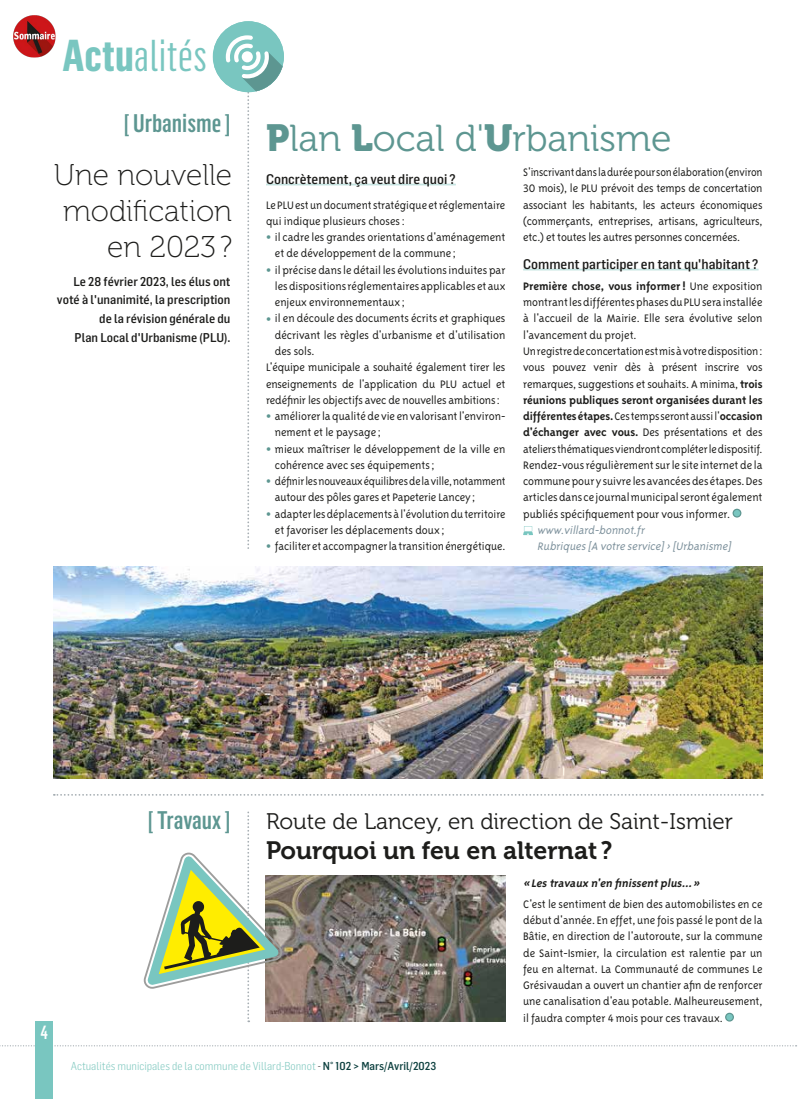
<style>
.page{position:relative;width:798px;height:1099px;background:#fff}
.page>*{position:absolute;margin:0;border:0;box-sizing:border-box;transform-origin:0 0}
.t1{font:43.75px "Flama Condensed";color:#79c6c0}
.t2{font:37.5px "Museo 300";color:#5d9691}
.t3{font:30px/36px "Museo 100";color:#1d1d1b;text-align:right}
.t4{font:25px "Museo 700";color:#1d1d1b}
.t5{font:500 25px "Flama Condensed";color:#5d9691}
.t6{font:22.5px "Museo 300";color:#1d1d1b}
.t7{font:500 18.75px "Flama Condensed";color:#fff}
.t8{font:500 13.75px "Flama Semicondensed";color:#1d1d1b}
.t9{font:300 12.5px/16.2px "Triplex Sans OT";color:#1d1d1b}
.t10{font:300 12.5px/16.2px "Triplex Sans OT";color:#1d1d1b;text-align:justify;scale:.95 1}
.t11{font:500 12.5px/18.8px "Flama Semicondensed";color:#1d1d1b;text-align:right}
.t12{font:300 12.5px/16.2px "Triplex Sans OT";color:#1d1d1b;scale:.96 1}
.t13{font:italic 300 12.5px/16.2px "Triplex Sans OT";color:#7c909b}
.t14{font:italic 700 12.5px "Triplex Sans OT";color:#1d1d1b}
.t15{font:300 11.25px "Flama Semicondensed";color:#7dc7be}
.s1{font-weight:700}
.s2{font-family:"Museo 900"}
.s3{font-weight:800;font-size:15px;color:#5d9691}
.s4{color:#1d1d1b}
.s5{font-weight:500;color:#0e4140}
</style>
<div class="page">
<svg style="left:0;top:1045px;width:796px;height:1px"></svg>
<div style="left:35px;top:1021px;width:18px;height:77px;background:#79c6c0"></div>
<div style="left:213px;top:21px;width:70px;height:71px;background:#79c6c0;border-radius:50%"></div>
<img style="left:54px;top:35px;width:708px;height:987px">
<img style="left:13px;top:15px;width:43px;height:43px">
<h1 class="t1" style="left:62px;top:28px;width:146px"><span class="s1">Actu</span>alités</h1>
<h3 class="t5" style="left:124px;top:107px;width:108px">[ Urbanisme ]</h3>
<h3 class="t3" style="left:54px;top:158px;width:180px">Une nouvelle modification en 2023?</h3>
<p class="t11" style="left:57px;top:271px;width:175px">Le 28 février 2023, les élus ont voté à l'unanimité, la prescription de la révision générale du<br>Plan Local d'Urbanisme (PLU).</p>
<h2 class="t2" style="left:266px;top:118px;width:407px"><span class="s2">P</span>lan <span class="s2">L</span>ocal d'<span class="s2">U</span>rbanisme</h2>
<p class="t10" style="left:523px;top:164px;width:253px">S'inscrivant dans la durée pour son élaboration (environ 30 mois), le PLU prévoit des temps de concertation associant les habitants, les acteurs économiques (commerçants, entreprises, artisans, agriculteurs, etc.) et toutes les autres personnes concernées.</p>
<p class="t8" style="left:523px;top:255px;width:237px">Comment participer en tant qu'habitant ?</p>
<p class="t9" style="left:523px;top:278px;width:241px"><span class="s1">Première chose, vous informer!</span> Une exposition montrant les différentes phases du PLU sera installée à l'accueil de la Mairie. Elle sera évolutive selon l'avancement du projet.<br>Un registre de concertation est mis à votre disposition: vous pouvez venir dès à présent inscrire vos remarques, suggestions et souhaits. A minima, <span class="s1">trois réunions publiques seront organisées durant les différentes étapes.</span> Ces temps seront aussi l'<span class="s1">occasion d'échanger avec vous.</span> Des présentations et des ateliers thématiques viendront compléter le dispositif.<br>Rendez-vous régulièrement sur le site internet de la commune pour y suivre les avancées des étapes. Des articles dans ce journal municipal seront également publiés spécifiquement pour vous informer.</p>
<p class="t13" style="left:537px;top:522px;width:197px">www.villard-bonnot.fr<br>Rubriques [A votre service]&gt;[Urbanisme]</p>
<p class="t8" style="left:266px;top:170px;width:191px">Concrètement, ça veut dire quoi ?</p>
<p class="t9" style="left:266px;top:197px;width:241px">Le PLU est un document stratégique et réglementaire qui indique plusieurs choses:</p>
<p class="t9" style="left:275px;top:229px;width:232px;text-indent:-9px"><span class="s3">•</span> il cadre les grandes orientations d'aménagement et de développement de la commune ;</p>
<p class="t9" style="left:275px;top:262px;width:232px;text-align:justify;text-indent:-9px"><span class="s3">•</span> il précise dans le détail les évolutions induites par les dispositions réglementaires applicables et aux enjeux environnementaux ;</p>
<p class="t9" style="left:266px;top:310px;width:241px"><span class="s3">•</span> il en découle des documents écrits et graphiques</p>
<p class="t9" style="left:275px;top:327px;width:232px">décrivant les règles d'urbanisme et d'utilisation</p>
<p class="t9" style="left:275px;top:343px;width:41px">des sols.</p>
<p class="t9" style="left:266px;top:359px;width:241px">L'équipe municipale a souhaité également tirer les</p>
<p class="t9" style="left:266px;top:375px;width:241px">enseignements de l'application du PLU actuel et</p>
<p class="t9" style="left:266px;top:392px;width:235px">redéfinir les objectifs avec de nouvelles ambitions:</p>
<p class="t9" style="left:275px;top:408px;width:232px;text-indent:-9px"><span class="s3">•</span> améliorer la qualité de vie en valorisant l'environ&shy;nement et le paysage ;</p>
<p class="t9" style="left:275px;top:440px;width:232px;text-indent:-9px"><span class="s3">•</span> mieux maîtriser le développement de la ville en cohérence avec ses équipements;</p>
<p class="t12" style="left:275px;top:473px;width:242px;text-indent:-9px"><span class="s3">•</span> définir les nouveaux équilibres de la ville, notamment autour des pôles gares et Papeterie Lancey;</p>
<p class="t9" style="left:275px;top:505px;width:232px;text-indent:-9px"><span class="s3">•</span> adapter les déplacements à l'évolution du territoire et favoriser les déplacements doux ;</p>
<p class="t9" style="left:266px;top:538px;width:241px"><span class="s3">•</span> faciliter et accompagner la transition énergétique.</p>
<h3 class="t7" style="left:40px;top:1020px;width:9px">4</h3>
<h3 class="t5" style="left:148px;top:804px;width:84px">[ Travaux ]</h3>
<h3 class="t6" style="left:266px;top:809px;width:468px">Route de Lancey, en direction de Saint-Ismier</h3>
<h3 class="t4" style="left:266px;top:836px;width:348px">Pourquoi un feu en alternat ?</h3>
<p class="t14" style="left:523px;top:875px;width:180px">«Les travaux n'en finissentplus…»</p>
<p class="t9" style="left:523px;top:895px;width:241px;text-align:justify">C'est le sentiment de bien des automobilistes en ce début d'année. En effet, une fois passé le pont de la Bâtie, en direction de l'autoroute, sur la commune de Saint-Ismier, la circulation est ralentie par un feu en alternat. La Communauté de communes Le Grésivaudan a ouvert un chantier afin de renforcer une canalisation d'eau potable. Malheureusement, il faudra compter 4 mois pour ces travaux.</p>
<p class="t15" style="left:71px;top:1059px;width:366px">Actualités municipales de la commune de Villard-Bonnot <span class="s4">-</span> <span class="s5">N° 102 &gt; Mars/Avril/2023</span></p>
</div>
